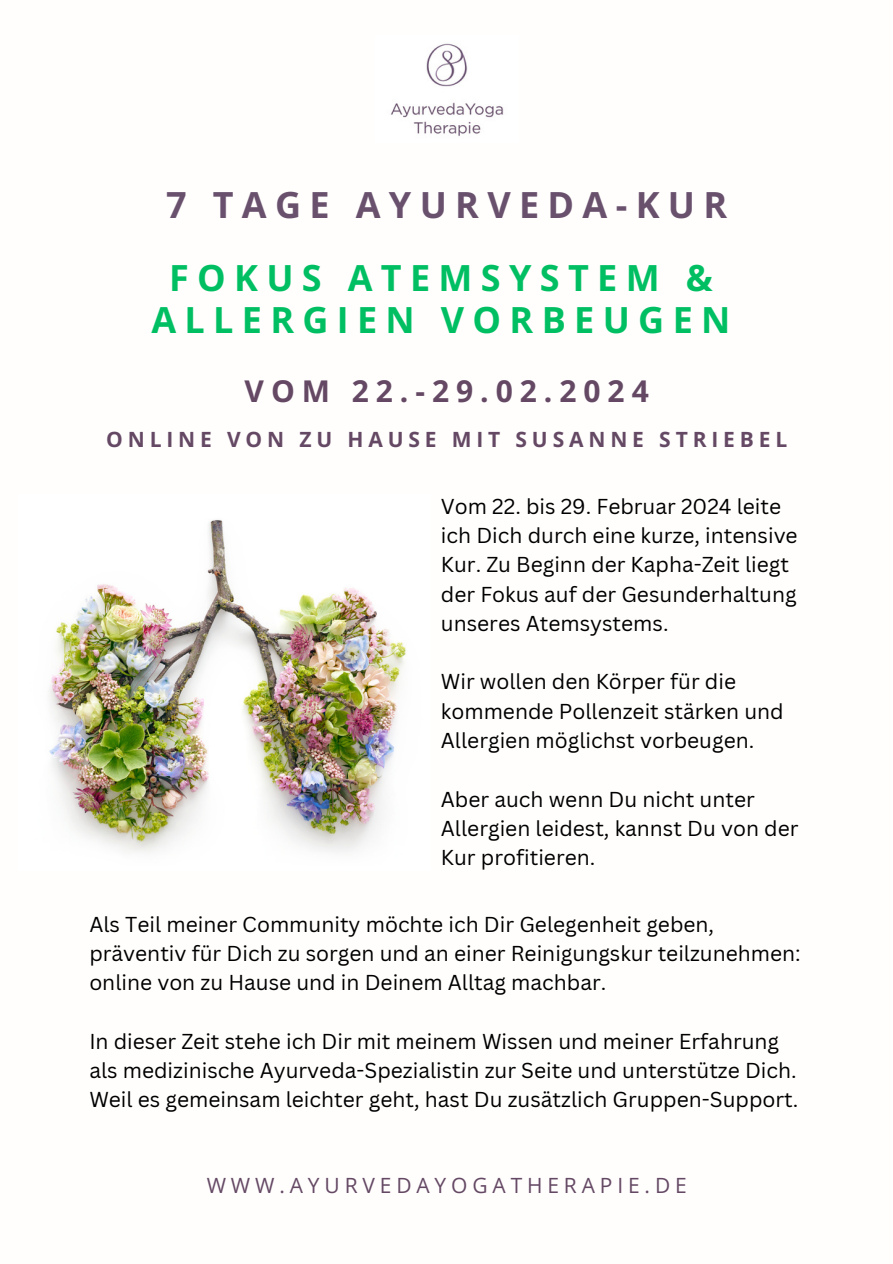
<style>
.page{position:relative;width:893px;height:1264px;background:#fff}
.page>*{position:absolute;margin:0;border:0;box-sizing:border-box;transform-origin:0 0}
.t1{font:700 36px/42.8px "Open Sans";letter-spacing:.23em;color:#00bf63;text-align:center}
.t2{font:700 36px "Open Sans";letter-spacing:.23em;color:#69516d}
.t3{font:700 30px "Open Sans";letter-spacing:.23em;color:#654964}
.t4{font:21px/29.2px "Canva Sans";color:#000}
.t5{font:700 21px "Open Sans";letter-spacing:.23em;color:#654964}
.t6{font:21px "Open Sans";letter-spacing:.23em;color:#654964}
</style>
<div class="page">
<img style="left:49px;top:519px;width:358px;height:334px">
<img style="left:390px;top:43px;width:114px;height:93px">
<h1 class="t2" style="left:166px;top:179px;width:562px">7 TAGE AYURVEDA-KUR</h1>
<h2 class="t1" style="left:151px;top:255px;width:580px">FOKUS ATEMSYSTEM &amp;<br>ALLERGIEN VORBEUGEN</h2>
<p class="t3" style="left:244px;top:370px;width:405px">VOM 22.-29.02.2024</p>
<p class="t5" style="left:106px;top:425px;width:682px">ONLINE VON ZU HAUSE MIT SUSANNE STRIEBEL</p>
<p class="t4" style="left:441px;top:491px;width:358px">Vom 22. bis 29. Februar 2024 leite ich Dich durch eine kurze, intensive<br>Kur. Zu Beginn der Kapha-Zeit liegt der Fokus auf der Gesunderhaltung unseres Atemsystems.</p>
<p class="t4" style="left:441px;top:666px;width:344px">Wir wollen den Körper für die kommende Pollenzeit stärken und<br>Allergien möglichst vorbeugen.</p>
<h4 class="t4" style="left:441px;top:783px;width:359px">Aber auch wenn Du nicht unter<br>Allergien leidest, kannst Du von der<br>Kur profitieren.</h4>
<p class="t4" style="left:89px;top:908px;width:713px">Als Teil meiner Community möchte ich Dir Gelegenheit geben, präventiv für Dich zu sorgen und an einer Reinigungskur teilzunehmen: online von zu Hause und in Deinem Alltag machbar.</p>
<p class="t4" style="left:89px;top:1025px;width:710px">In dieser Zeit stehe ich Dir mit meinem Wissen und meiner Erfahrung als medizinische Ayurveda-Spezialistin zur Seite und unterstütze Dich.<br>Weil es gemeinsam leichter geht, hast Du zusätzlich Gruppen-Support.</p>
<h3 class="t6" style="left:207px;top:1170px;width:481px">WWW.AYURVEDAYOGATHERAPIE.DE</h3>
</div>
